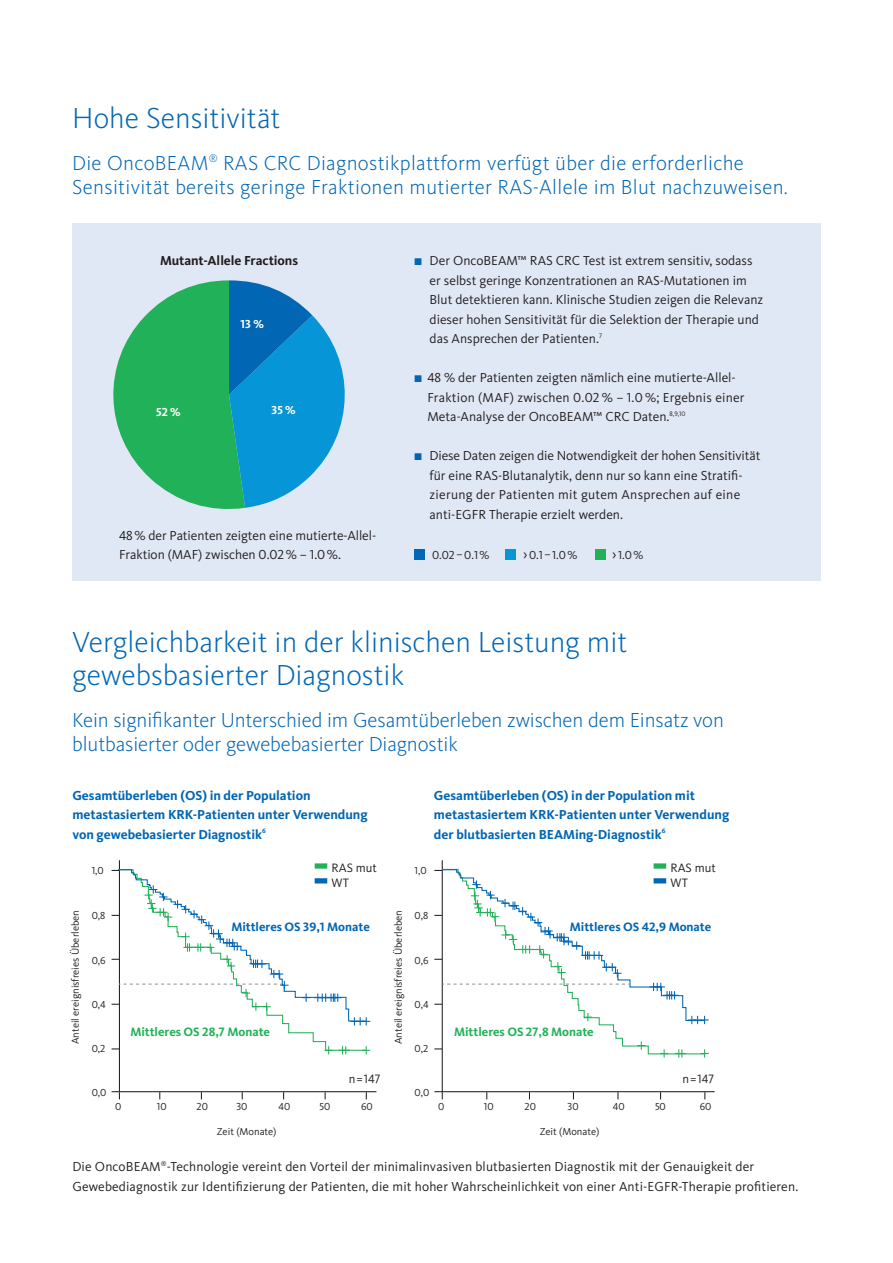
<style>
.page{position:relative;width:893px;height:1263px;background:#fff}
.page>*{position:absolute;margin:0;border:0;box-sizing:border-box;transform-origin:0 0}
.Subline_innen_12_14{font:300 30px/33px "Kievit Pro";color:#0166b3}
.Subline_innen_12_14-2{font:300 21px/24px "Kievit Pro";letter-spacing:.01em;color:#0166b3}
.Subline_innen_12_14-3{font:13.5px/19.5px "Kievit Pro";color:#231f20}
.Subline_innen_12_14-4{font:700 13.5px/19.5px "Kievit Pro";color:#0166b3}
.Subline_innen_12_14-5{font:700 13.5px "Kievit Pro";letter-spacing:-.005em;color:#231f20}
.t1{font:700 12.6px "Kievit Pro";color:#21b259}
.t2{font:700 12.6px "Kievit Pro";color:#0166b3}
.t3{font:12.6px "Kievit OT";color:#231f20}
.t4{font:12.6px "Kievit Pro";color:#231f20}
.Subline_innen_12_14-6{font:12px "Kievit Pro";color:#231f20}
.Subline_innen_12_14-7{font:700 12px "Kievit Pro";color:#fff}
.t5{font:10.5px "Kievit OT";color:#231f20}
.s1{color:#0166b3}
.s2{font-size:15px}
</style>
<div class="page">
<div style="left:72px;top:223px;width:749px;height:357px;background:#e1e8f5"></div>
<hr style="left:119px;top:860px;width:1px;height:232px;background:#231f20">
<hr style="left:119px;top:1091px;width:257px;height:1px;background:#231f20">
<svg style="left:112px;top:1091px;width:8px;height:8px"></svg>
<hr style="left:442px;top:860px;width:1px;height:232px;background:#231f20">
<hr style="left:442px;top:1091px;width:273px;height:1px;background:#231f20">
<svg style="left:434px;top:1091px;width:9px;height:8px"></svg>
<svg style="left:441px;top:868px;width:264px;height:187px"></svg>
<div style="left:315px;top:863px;width:12px;height:6px;background:#21b259"></div>
<div style="left:654px;top:863px;width:12px;height:6px;background:#21b259"></div>
<svg style="left:434px;top:869px;width:275px;height:155px"></svg>
<svg style="left:637px;top:1041px;width:8px;height:9px"></svg>
<svg style="left:660px;top:1049px;width:8px;height:9px"></svg>
<svg style="left:700px;top:1049px;width:9px;height:9px"></svg>
<svg style="left:675px;top:1049px;width:11px;height:9px"></svg>
<svg style="left:112px;top:869px;width:258px;height:156px"></svg>
<svg style="left:324px;top:1046px;width:26px;height:8px"></svg>
<svg style="left:362px;top:1046px;width:8px;height:8px"></svg>
<div style="left:414px;top:549px;width:11px;height:11px;background:#0166b3"></div>
<div style="left:505px;top:549px;width:11px;height:11px;background:#0695d6"></div>
<div style="left:595px;top:549px;width:10px;height:11px;background:#21b259"></div>
<svg style="left:113px;top:280px;width:232px;height:229px"></svg>
<p class="Subline_innen_12_14" style="left:72px;top:101px;width:210px">Hohe Sensitivität</p>
<p class="Subline_innen_12_14-2" style="left:72px;top:151px;width:717px">Die OncoBEAM<sup>®</sup> RAS CRC Diagnostikplattform verfügt über die erforderliche<br>Sensitivität bereits geringe Fraktionen mutierter RAS-Allele im Blut nachzuweisen.</p>
<p class="Subline_innen_12_14-5" style="left:160px;top:252px;width:140px">Mutant-Allele Fractions</p>
<p class="Subline_innen_12_14-7" style="left:241px;top:317px;width:25px">13 %</p>
<p class="Subline_innen_12_14-7" style="left:156px;top:404px;width:26px">52 %</p>
<p class="Subline_innen_12_14-7" style="left:271px;top:403px;width:26px">35 %</p>
<p class="Subline_innen_12_14-3" style="left:119px;top:525px;width:258px">48% der Patienten zeigten eine mutierte-Allel-<br>Fraktion (MAF) zwischen 0.02% – 1.0%.</p>
<p class="Subline_innen_12_14-3" style="left:430px;top:251px;width:335px;text-indent:-15px"><span class="s1">■</span> Der OncoBEAM™ RAS CRC Test ist extrem sensitiv, sodass er selbst geringe Konzentrationen an RAS-Mutationen im Blut detektieren kann. Klinische Studien zeigen die Relevanz dieser hohen Sensitivität für die Selektion der Therapie und das Ansprechen der Patienten.<sup>7</sup></p>
<p class="Subline_innen_12_14-3" style="left:427px;top:368px;width:319px;text-indent:-13px"><span class="s1">■</span> 48 % der Patienten zeigten nämlich eine mutierte-Allel-<br>Fraktion (MAF) zwischen 0.02 % – 1.0 %; Ergebnis einer<br>Meta-Analyse der OncoBEAM™ CRC Daten.<sup>8,9,10</sup></p>
<p class="Subline_innen_12_14-3" style="left:430px;top:446px;width:332px;text-indent:-15px"><span class="s1">■</span> Diese Daten zeigen die Notwendigkeit der hohen Sensitivität für eine RAS-Blutanalytik, denn nur so kann eine Stratifi&shy;zierung der Patienten mit gutem Ansprechen auf eine anti-EGFR Therapie erzielt werden.</p>
<p class="Subline_innen_12_14-6" style="left:432px;top:548px;width:59px">0.02–0.1%</p>
<p class="Subline_innen_12_14-6" style="left:523px;top:548px;width:56px"><span class="s2">›</span>0.1–1.0%</p>
<p class="Subline_innen_12_14-6" style="left:612px;top:548px;width:33px"><span class="s2">›</span>1.0%</p>
<p class="Subline_innen_12_14" style="left:72px;top:626px;width:557px">Vergleichbarkeit in der klinischen Leistung mit gewebsbasierter Diagnostik</p>
<p class="Subline_innen_12_14-2" style="left:72px;top:708px;width:653px">Kein signifikanter Unterschied im Gesamtüberleben zwischen dem Einsatz von blutbasierter oder gewebebasierter Diagnostik</p>
<p class="Subline_innen_12_14-4" style="left:72px;top:785px;width:297px">Gesamtüberleben (OS) in der Population metastasiertem KRK-Patienten unter Verwendung von gewebebasierter Diagnostik<sup>6</sup></p>
<p class="Subline_innen_12_14-4" style="left:434px;top:785px;width:297px">Gesamtüberleben (OS) in der Population mit metastasiertem KRK-Patienten unter Verwendung der blutbasierten BEAMing-Diagnostik<sup>6</sup></p>
<p class="t5" style="left:69px;top:1044px;width:136px;rotate:-90deg">Anteil ereignisfreies Überleben</p>
<p class="t5" style="left:92px;top:864px;width:14px">1,0</p>
<p class="t3" style="left:332px;top:860px;width:47px">RAS mut</p>
<p class="t3" style="left:671px;top:860px;width:47px">RAS mut</p>
<p class="t5" style="left:415px;top:864px;width:14px">1,0</p>
<p class="t3" style="left:332px;top:875px;width:19px">WT</p>
<p class="t3" style="left:671px;top:875px;width:19px">WT</p>
<p class="t5" style="left:92px;top:909px;width:15px">0,8</p>
<p class="t5" style="left:92px;top:954px;width:16px">0,6</p>
<p class="t5" style="left:92px;top:998px;width:16px">0,4</p>
<p class="t5" style="left:92px;top:1042px;width:15px">0,2</p>
<p class="t5" style="left:392px;top:1044px;width:136px;rotate:-90deg">Anteil ereignisfreies Überleben</p>
<p class="t5" style="left:415px;top:909px;width:15px">0,8</p>
<p class="t2" style="left:231px;top:920px;width:140px">Mittleres OS 39,1 Monate</p>
<p class="t2" style="left:570px;top:920px;width:143px">Mittleres OS 42,9 Monate</p>
<p class="t5" style="left:415px;top:954px;width:16px">0,6</p>
<p class="t5" style="left:415px;top:998px;width:16px">0,4</p>
<p class="t1" style="left:130px;top:1024px;width:141px">Mittleres OS 28,7 Monate</p>
<p class="t1" style="left:454px;top:1024px;width:141px">Mittleres OS 27,8 Monate</p>
<p class="t5" style="left:415px;top:1042px;width:15px">0,2</p>
<p class="t4" style="left:349px;top:1071px;width:33px">n=147</p>
<p class="t4" style="left:682px;top:1071px;width:33px">n=147</p>
<p class="t5" style="left:92px;top:1086px;width:16px">0,0</p>
<p class="t5" style="left:415px;top:1086px;width:16px">0,0</p>
<p class="t5" style="left:115px;top:1100px;width:8px">0</p>
<p class="t5" style="left:157px;top:1100px;width:11px">10</p>
<p class="t5" style="left:196px;top:1100px;width:13px">20</p>
<p class="t5" style="left:236px;top:1100px;width:13px">30</p>
<p class="t5" style="left:278px;top:1100px;width:13px">40</p>
<p class="t5" style="left:320px;top:1100px;width:12px">50</p>
<p class="t5" style="left:361px;top:1100px;width:13px">60</p>
<p class="t5" style="left:438px;top:1100px;width:8px">0</p>
<p class="t5" style="left:484px;top:1100px;width:11px">10</p>
<p class="t5" style="left:524px;top:1100px;width:13px">20</p>
<p class="t5" style="left:568px;top:1100px;width:13px">30</p>
<p class="t5" style="left:613px;top:1100px;width:13px">40</p>
<p class="t5" style="left:655px;top:1100px;width:12px">50</p>
<p class="t5" style="left:700px;top:1100px;width:13px">60</p>
<p class="t5" style="left:217px;top:1125px;width:61px">Zeit (Monate)</p>
<p class="t5" style="left:540px;top:1125px;width:61px">Zeit (Monate)</p>
<p class="Subline_innen_12_14-3" style="left:72px;top:1157px;width:727px">Die OncoBEAM<sup>®</sup>-Technologie vereint den Vorteil der minimalinvasiven blutbasierten Diagnostik mit der Genauigkeit der<br>Gewebediagnostik zur Identifizierung der Patienten, die mit hoher Wahrscheinlichkeit von einer Anti-EGFR-Therapie profitieren.</p>
</div>
